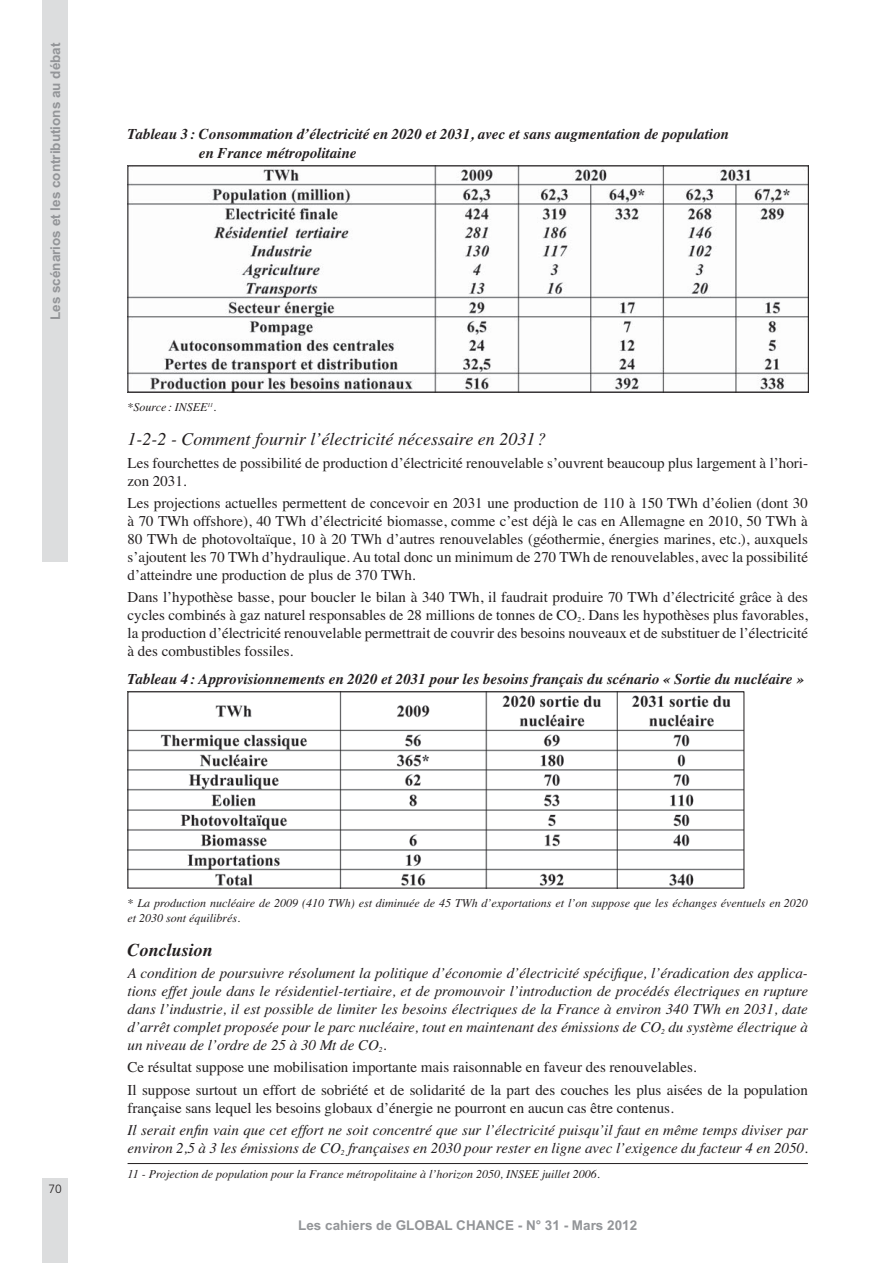
<style>
.page{position:relative;width:893px;height:1263px;background:#fff}
.page>*{position:absolute;margin:0;border:0;box-sizing:border-box;transform-origin:0 0}
.t1{font:italic 18px "Times";color:#231f20}
.t2{font:italic 700 18px "Times";color:#231f20}
.t3{font:15px/18px "Times";color:#231f20}
.t4{font:italic 15px/18px "Times";color:#231f20;text-align:justify}
.t5{font:italic 700 15px/19.5px "Times";color:#231f20}
.t6{font:700 13.5px "Arial";color:#939598}
.t7{font:italic 12px/14.4px "Times";color:#231f20}
.t8{font:300 12px "Frutiger";color:#231f20}
.s1{font-style:normal}
</style>
<div class="page">
<div style="left:43px;top:1178px;width:25px;height:85px;background:#dcddde"></div>
<div style="left:43px;top:0;width:25px;height:561px;background:#dcddde"></div>
<img style="left:130px;top:168px;width:677px;height:222px">
<img style="left:130px;top:693px;width:612px;height:193px">
<div style="left:128px;top:691px;width:616px;height:197px;border:1px solid #231f20"></div>
<hr style="left:128px;top:1163px;width:680px;height:1px;background:#231f20">
<p class="t6" style="left:48px;top:320px;width:279px;rotate:-90deg">Les scénarios et les contributions au débat</p>
<p class="t5" style="left:199px;top:125px;width:532px;text-indent:-71px">Tableau 3 : Consommation d’électricité en 2020 et 2031, avec et sans augmentation de population en France métropolitaine</p>
<p class="t7" style="left:128px;top:401px;width:90px">*Source : INSEE<sup>11</sup>.</p>
<p class="t1" style="left:128px;top:433px;width:420px">1-2-2 - Comment fournir l’électricité nécessaire en 2031 ?</p>
<p class="t3" style="left:128px;top:455px;width:682px">Les fourchettes de possibilité de production d’électricité renouvelable s’ouvrent beaucoup plus largement à l’hori&shy;zon 2031.</p>
<p class="t3" style="left:128px;top:495px;width:682px;text-align:justify">Les projections actuelles permettent de concevoir en 2031 une production de 110 à 150 TWh d’éolien (dont 30 à 70 TWh offshore), 40 TWh d’électricité biomasse, comme c’est déjà le cas en Allemagne en 2010, 50 TWh à 80 TWh de photovoltaïque, 10 à 20 TWh d’autres renouvelables (géothermie, énergies marines, etc.), auxquels s’ajoutent les 70 TWh d’hydraulique. Au total donc un minimum de 270 TWh de renouvelables, avec la possibilité d’atteindre une production de plus de 370 TWh.</p>
<p class="t3" style="left:128px;top:590px;width:682px;text-align:justify">Dans l’hypothèse basse, pour boucler le bilan à 340 TWh, il faudrait produire 70 TWh d’électricité grâce à des cycles combinés à gaz naturel responsables de 28 millions de tonnes de CO<sub>2</sub>. Dans les hypothèses plus favorables, la production d’électricité renouvelable permettrait de couvrir des besoins nouveaux et de substituer de l’électricité à des combustibles fossiles.</p>
<p class="t5" style="left:128px;top:671px;width:678px">Tableau 4 : Approvisionnements en 2020 et 2031 pour les besoins français du scénario « Sortie du nucléaire »</p>
<p class="t8" style="left:49px;top:1184px;width:15px">70</p>
<p class="t7" style="left:128px;top:897px;width:682px">* La production nucléaire de 2009 (410 TWh) est diminuée de 45 TWh d’exportations et l’on suppose que les échanges éventuels en 2020 et 2030 sont équilibrés.</p>
<p class="t2" style="left:128px;top:943px;width:87px">Conclusion</p>
<p class="t4" style="left:128px;top:965px;width:682px">A condition de poursuivre résolument la politique d’économie d’électricité spécifique, l’éradication des applica&shy;tions effet joule dans le résidentiel-tertiaire, et de promouvoir l’introduction de procédés électriques en rupture dans l’industrie, il est possible de limiter les besoins électriques de la France à environ 340 TWh en 2031, date d’arrêt complet proposée pour le parc nucléaire, tout en maintenant des émissions de CO<sub>2</sub> du système électrique à un niveau de l’ordre de 25 à 30 Mt de CO<sub>2</sub>.</p>
<p class="t3" style="left:128px;top:1058px;width:682px;line-height:22.2px">Ce résultat suppose une mobilisation importante mais raisonnable en faveur des renouvelables.<br>Il suppose surtout un effort de sobriété et de solidarité de la part des couches les plus aisées de la population</p>
<p class="t4" style="left:128px;top:1098px;width:682px;line-height:22.2px"><span class="s1">française sans lequel les besoins globaux d’énergie ne pourront en aucun cas être contenus.<br></span>Il serait enfin vain que cet effort ne soit concentré que sur l’électricité puisqu’il faut en même temps diviser par</p>
<p class="t4" style="left:128px;top:1140px;width:682px">environ 2,5 à 3 les émissions de CO<sub>2</sub> françaises en 2030 pour rester en ligne avec l’exigence du facteur 4 en 2050.</p>
<p class="t7" style="left:128px;top:1168px;width:474px">11 - Projection de population pour la France métropolitaine à l’horizon 2050, INSEE juillet 2006.</p>
<p class="t6" style="left:298px;top:1218px;width:340px">Les cahiers de GLOBAL CHANCE - N° 31 - Mars 2012</p>
</div>
